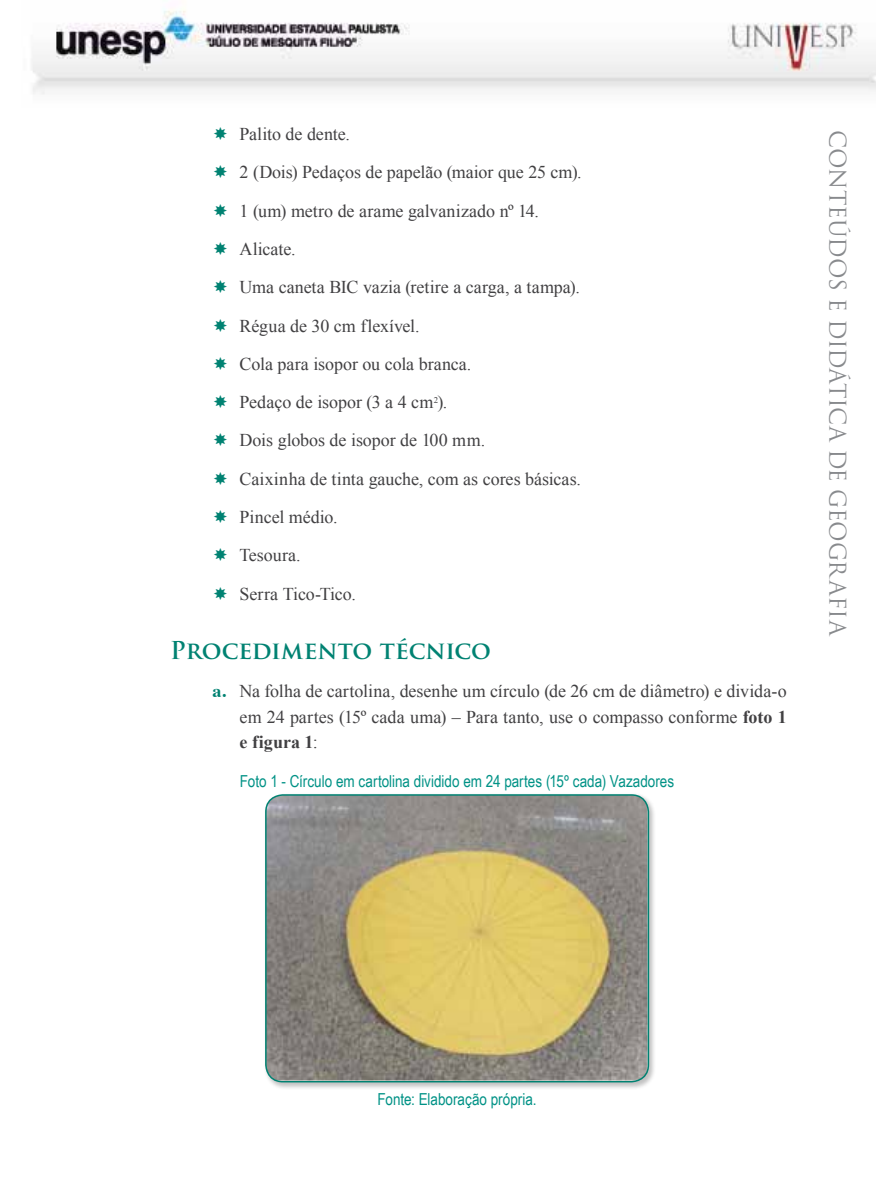
<style>
.page{position:relative;width:893px;height:1183px;background:#fff}
.page>*{position:absolute;margin:0;border:0;box-sizing:border-box;transform-origin:0 0}
.t1{font:700 24px "Trajan Pro";letter-spacing:-.005em;color:#008272}
.t2{font:22.5px "Trajan Pro";letter-spacing:-.02em;color:#888a8d}
.t3{font:18px/38.2px "Times New Roman";letter-spacing:-.005em;color:#414042}
.t4{font:16.5px "Arial Narrow";color:#009286}
.s1{font-family:"Times";font-weight:700;color:#008272}
.s2{font-weight:700}
</style>
<div class="page">
<img style="left:32px;top:10px;width:844px;height:85px">
<div style="left:263px;top:792px;width:394px;height:297px;background:#000;opacity:.25"></div>
<img style="left:266px;top:794px;width:382px;height:287px">
<div style="left:265px;top:794px;width:384px;height:288px;border:2px solid #008272;border-radius:17px"></div>
<p class="t3" style="left:240px;top:115px;width:343px">Palito de dente.<br>2 (Dois) Pedaços de papelão (maior que 25 cm).<br>1 (um) metro de arame galvanizado nº 14.<br>Alicate.<br>Uma caneta BIC vazia (retire a carga, a tampa).<br>Régua de 30 cm flexível.<br>Cola para isopor ou cola branca.<br>Pedaço de isopor (3 a 4 cm<sup>2</sup>).<br>Dois globos de isopor de 100 mm.<br>Caixinha de tinta gauche, com as cores básicas.<br>Pincel médio.<br>Tesoura.<br>Serra Tico-Tico.</p>
<h1 class="t1" style="left:170px;top:635px;width:322px">Procedimento técnico</h1>
<p class="t3" style="left:240px;top:678px;width:549px;line-height:25.5px;text-align:justify;text-indent:-27px"><span class="s1">a.</span> Na folha de cartolina, desenhe um círculo (de 26 cm de diâmetro) e divida-o em 24 partes (15º cada uma) – Para tanto, use o compasso conforme <span class="s2">foto 1 e figura 1</span>:</p>
<p class="t4" style="left:240px;top:768px;width:436px">Foto 1 - Círculo em cartolina dividido em 24 partes (15º cada) Vazadores</p>
<p class="t2" style="left:852px;top:130px;width:505px;rotate:90deg">Conteúdos e Didática de GEOGRAFIA</p>
<p class="t4" style="left:377px;top:1086px;width:161px">Fonte: Elaboração própria.</p>
</div>
